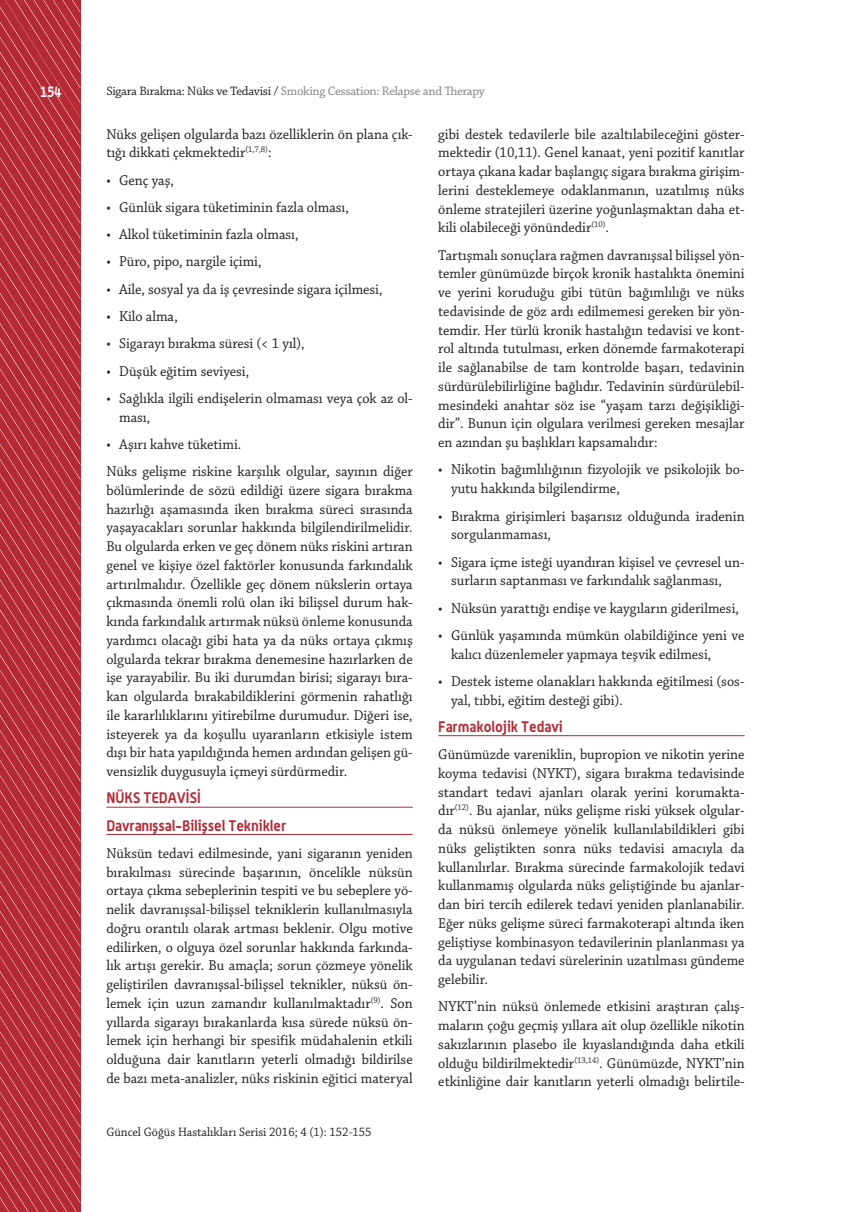
<style>
.page{position:relative;width:851px;height:1212px;background:#fff}
.page>*{position:absolute;margin:0;border:0;box-sizing:border-box;transform-origin:0 0}
.t1{font:15px/18.8px "Chaparral Pro";color:#231f20;scale:.95 1}
.t2{font:700 15px/27.3px "Alwyn OT";color:#b42934;scale:.95 1}
.t3{font:700 15px "Alwyn OT";color:#fff;scale:.85 1}
.t4{font:12.9px "Chaparral Pro";letter-spacing:-.02em;color:#808285}
.t5{font:12.9px "Chaparral Pro";color:#231f20;scale:.95 1}
.s1{color:#231f20}
</style>
<div class="page">
<svg style="left:0;top:0;width:80px;height:1212px;background:#b8353f"></svg>
<hr style="left:106px;top:807px;width:306px;height:1px;background:#b42934">
<hr style="left:106px;top:834px;width:306px;height:1px;background:#b42934">
<hr style="left:438px;top:735px;width:306px;height:1px;background:#b42934">
<p class="t3" style="left:40px;top:82px;width:28px">154</p>
<p class="t4" style="left:106px;top:84px;width:380px"><span class="s1">Sigara Bırakma: Nüks ve Tedavisi /</span> Smoking Cessation: Relapse and Therapy</p>
<p class="t1" style="left:106px;top:125px;width:324px">Nüks gelişen olgularda bazı özelliklerin ön plana çık&shy;tığı dikkati çekmektedir<sup>(1,7,8)</sup>:</p>
<p class="t1" style="left:106px;top:171px;width:73px">• Genç yaş,</p>
<p class="t1" style="left:106px;top:198px;width:257px">• Günlük sigara tüketiminin fazla olması,</p>
<p class="t1" style="left:106px;top:226px;width:204px">• Alkol tüketiminin fazla olması,</p>
<p class="t1" style="left:106px;top:253px;width:165px">• Püro, pipo, nargile içimi,</p>
<p class="t1" style="left:106px;top:280px;width:292px">• Aile, sosyal ya da iş çevresinde sigara içilmesi,</p>
<p class="t1" style="left:106px;top:307px;width:77px">• Kilo alma,</p>
<p class="t1" style="left:106px;top:335px;width:210px">• Sigarayı bırakma süresi (&lt; 1 yıl),</p>
<p class="t1" style="left:106px;top:362px;width:152px">• Düşük eğitim seviyesi,</p>
<p class="t1" style="left:119px;top:389px;width:310px;text-indent:-13px">• Sağlıkla ilgili endişelerin olmaması veya çok az ol&shy;ması,</p>
<p class="t1" style="left:106px;top:431px;width:324px;line-height:27.3px">• Aşırı kahve tüketimi.<br>Nüks gelişme riskine karşılık olgular, sayının diğer</p>
<p class="t1" style="left:106px;top:481px;width:324px;text-align:justify">bölümlerinde de sözü edildiği üzere sigara bırakma hazırlığı aşamasında iken bırakma süreci sırasında yaşayacakları sorunlar hakkında bilgilendirilmelidir.<br>Bu olgularda erken ve geç dönem nüks riskini artıran genel ve kişiye özel faktörler konusunda farkındalık artırılmalıdır. Özellikle geç dönem nükslerin ortaya çıkmasında önemli rolü olan iki bilişsel durum hak&shy;kında farkındalık artırmak nüksü önleme konusunda yardımcı olacağı gibi hata ya da nüks ortaya çıkmış olgularda tekrar bırakma denemesine hazırlarken de işe yarayabilir. Bu iki durumdan birisi; sigarayı bıra&shy;kan olgularda bırakabildiklerini görmenin rahatlığı ile kararlılıklarını yitirebilme durumudur. Diğeri ise, isteyerek ya da koşullu uyaranların etkisiyle istem dışı bir hata yapıldığında hemen ardından gelişen gü&shy;vensizlik duygusuyla içmeyi sürdürmedir.</p>
<p class="t2" style="left:106px;top:784px;width:191px">NÜKS TEDAVİSİ<br>Davranışsal-Bilişsel Teknikler</p>
<p class="t1" style="left:106px;top:844px;width:324px;text-align:justify">Nüksün tedavi edilmesinde, yani sigaranın yeniden bırakılması sürecinde başarının, öncelikle nüksün ortaya çıkma sebeplerinin tespiti ve bu sebeplere yö&shy;nelik davranışsal-bilişsel tekniklerin kullanılmasıyla doğru orantılı olarak artması beklenir. Olgu motive edilirken, o olguya özel sorunlar hakkında farkında&shy;lık artışı gerekir. Bu amaçla; sorun çözmeye yönelik geliştirilen davranışsal-bilişsel teknikler, nüksü ön&shy;lemek için uzun zamandır kullanılmaktadır<sup>(9)</sup>. Son yıllarda sigarayı bırakanlarda kısa sürede nüksü ön&shy;lemek için herhangi bir spesifik müdahalenin etkili olduğuna dair kanıtların yeterli olmadığı bildirilse de bazı meta-analizler, nüks riskinin eğitici materyal</p>
<p class="t5" style="left:106px;top:1125px;width:281px">Güncel Göğüs Hastalıkları Serisi 2016; 4 (1): 152-155</p>
<p class="t1" style="left:438px;top:125px;width:324px;text-align:justify">gibi destek tedavilerle bile azaltılabileceğini göster&shy;mektedir (10,11). Genel kanaat, yeni pozitif kanıtlar ortaya çıkana kadar başlangıç sigara bırakma girişim&shy;lerini desteklemeye odaklanmanın, uzatılmış nüks önleme stratejileri üzerine yoğunlaşmaktan daha et&shy;kili olabileceği yönündedir<sup>(10)</sup>.</p>
<p class="t1" style="left:438px;top:246px;width:324px;text-align:justify">Tartışmalı sonuçlara rağmen davranışsal bilişsel yön&shy;temler günümüzde birçok kronik hastalıkta önemini ve yerini koruduğu gibi tütün bağımlılığı ve nüks tedavisinde de göz ardı edilmemesi gereken bir yön&shy;temdir. Her türlü kronik hastalığın tedavisi ve kont&shy;rol altında tutulması, erken dönemde farmakoterapi ile sağlanabilse de tam kontrolde başarı, tedavinin sürdürülebilirliğine bağlıdır. Tedavinin sürdürülebil&shy;mesindeki anahtar söz ise “yaşam tarzı değişikliği&shy;dir”. Bunun için olgulara verilmesi gereken mesajlar en azından şu başlıkları kapsamalıdır:</p>
<p class="t1" style="left:451px;top:461px;width:310px;text-indent:-13px">• Nikotin bağımlılığının fizyolojik ve psikolojik bo&shy;yutu hakkında bilgilendirme,</p>
<p class="t1" style="left:451px;top:507px;width:310px;text-indent:-13px">• Bırakma girişimleri başarısız olduğunda iradenin sorgulanmaması,</p>
<p class="t1" style="left:451px;top:553px;width:310px;text-indent:-13px">• Sigara içme isteği uyandıran kişisel ve çevresel un&shy;surların saptanması ve farkındalık sağlanması,</p>
<p class="t1" style="left:438px;top:599px;width:318px">• Nüksün yarattığı endişe ve kaygıların giderilmesi,</p>
<p class="t1" style="left:451px;top:626px;width:310px;text-indent:-13px">• Günlük yaşamında mümkün olabildiğince yeni ve kalıcı düzenlemeler yapmaya teşvik edilmesi,</p>
<p class="t1" style="left:451px;top:672px;width:310px;text-indent:-13px">• Destek isteme olanakları hakkında eğitilmesi (sos&shy;yal, tıbbi, eğitim desteği gibi).</p>
<p class="t2" style="left:438px;top:712px;width:132px">Farmakolojik Tedavi</p>
<p class="t1" style="left:438px;top:745px;width:324px;text-align:justify">Günümüzde vareniklin, bupropion ve nikotin yerine koyma tedavisi (NYKT), sigara bırakma tedavisinde standart tedavi ajanları olarak yerini korumakta&shy;dır<sup>(12)</sup>. Bu ajanlar, nüks gelişme riski yüksek olgular&shy;da nüksü önlemeye yönelik kullanılabildikleri gibi nüks geliştikten sonra nüks tedavisi amacıyla da kullanılırlar. Bırakma sürecinde farmakolojik tedavi kullanmamış olgularda nüks geliştiğinde bu ajanlar&shy;dan biri tercih edilerek tedavi yeniden planlanabilir.<br>Eğer nüks gelişme süreci farmakoterapi altında iken geliştiyse kombinasyon tedavilerinin planlanması ya da uygulanan tedavi sürelerinin uzatılması gündeme gelebilir.</p>
<p class="t1" style="left:438px;top:998px;width:324px;text-align:justify">NYKT’nin nüksü önlemede etkisini araştıran çalış&shy;maların çoğu geçmiş yıllara ait olup özellikle nikotin sakızlarının plasebo ile kıyaslandığında daha etkili olduğu bildirilmektedir<sup>(13,14)</sup>. Günümüzde, NYKT’nin etkinliğine dair kanıtların yeterli olmadığı belirtile-</p>
</div>
